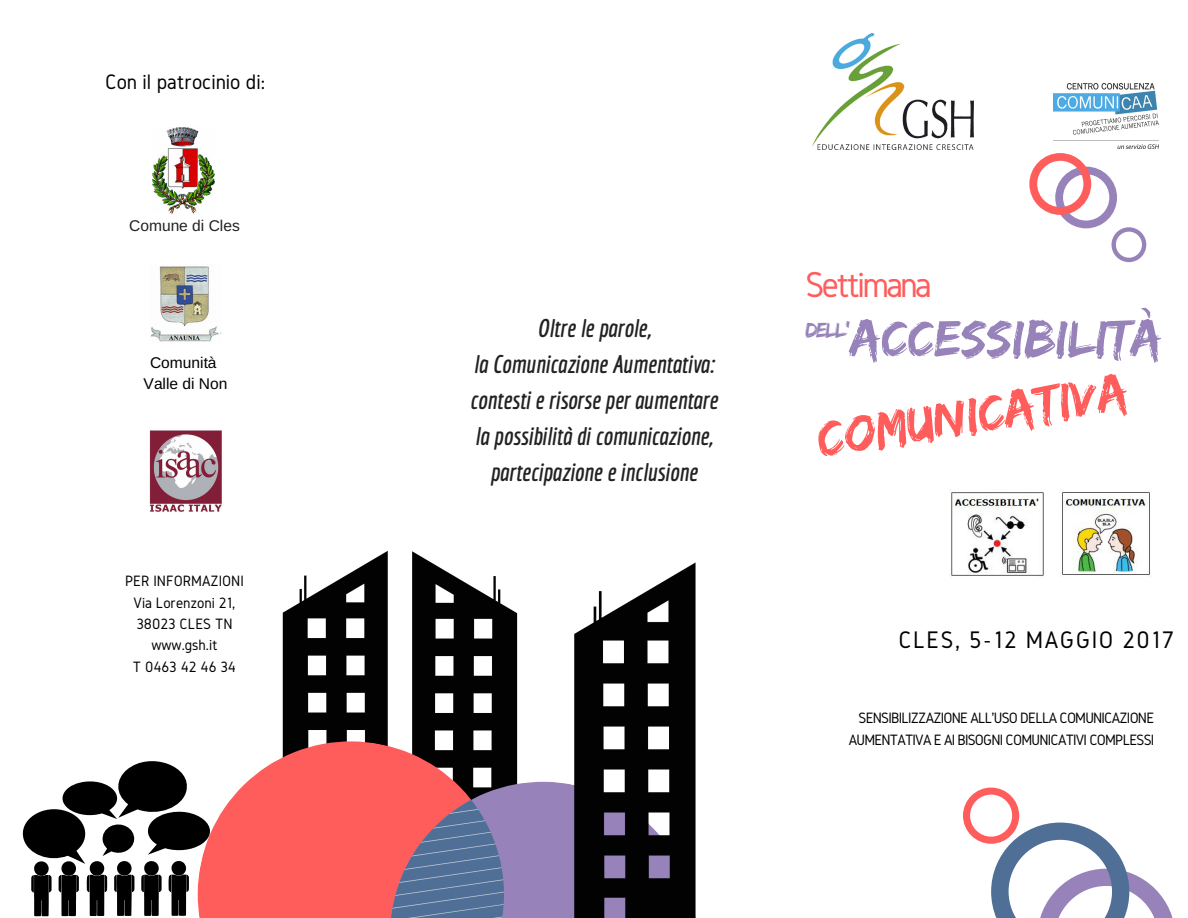
<style>
.page{position:relative;width:1188px;height:918px;background:#fff}
.page>*{position:absolute;margin:0;border:0;box-sizing:border-box;transform-origin:0 0}
.t1{font:52.95px "Edo SZ";color:#9783ba}
.t2{font:52.95px "Edo SZ";color:#ff5c5c}
.t3{font:37.35px "Gidole";letter-spacing:-.07em;color:#ff5c5c}
.t4{font:italic 700 24.9px/36px "Economica";color:#222;text-align:center}
.t5{font:24.9px "Gidole";letter-spacing:.06em;color:#000}
.t6{font:21.75px "Gidole";color:#000}
.t7{font:21.75px "Edo SZ";color:#9783ba}
.t8{font:15.6px/21.3px "Gidole";letter-spacing:-.05em;color:#000;text-align:right}
.t9{font:15.6px/21.3px "Gidole";color:#000;text-align:center}
.t10{font:15.6px/21.3px "Arimo";color:#000;text-align:center}
.t11{font:15.6px "Arimo";color:#222}
</style>
<div class="page">
<img style="left:282px;top:551px;width:136px;height:162px">
<svg style="left:215px;top:713px;width:203px;height:205px;fill:#ff5c5c"></svg>
<div style="left:362px;top:754px;width:56px;height:164px;background:#ff5c5c"></div>
<svg style="left:369px;top:789px;width:49px;height:129px;background:#de6067"></svg>
<svg style="left:1029px;top:153px;width:117px;height:109px"></svg>
<img style="left:1053px;top:83px;width:106px;height:65px">
<img style="left:812px;top:34px;width:161px;height:116px">
<img style="left:418px;top:554px;width:278px;height:364px">
<svg style="left:22px;top:761px;width:193px;height:157px"></svg>
<svg style="left:963px;top:788px;width:210px;height:130px"></svg>
<img style="left:153px;top:127px;width:62px;height:87px">
<img style="left:149px;top:430px;width:73px;height:82px">
<img style="left:150px;top:266px;width:69px;height:76px">
<img style="left:951px;top:492px;width:93px;height:84px">
<img style="left:1062px;top:492px;width:88px;height:83px">
<p class="t6" style="left:105px;top:70px;width:162px">Con il patrocinio di:</p>
<p class="t11" style="left:129px;top:217px;width:112px">Comune di Cles</p>
<p class="t10" style="left:144px;top:352px;width:85px">Comunità<br>Valle di Non</p>
<p class="t9" style="left:125px;top:570px;width:120px">PER INFORMAZIONI<br>Via Lorenzoni 21,<br>38023 CLES TN www.gsh.it<br>T 0463 42 46 34</p>
<p class="t4" style="left:470px;top:310px;width:249px">Oltre le parole,<br>la Comunicazione Aumentativa: contesti e risorse per aumentare la possibilità di comunicazione, partecipazione e inclusione</p>
<h2 class="t3" style="left:805px;top:264px;width:128px">Settimana</h2>
<h1 class="t1" style="left:850px;top:308px;width:313px">ACCESSIBILITÀ</h1>
<h1 class="t2" style="left:813px;top:409px;width:316px;rotate:-9deg">COMUNICATIVA</h1>
<p class="t7" style="left:805px;top:317px;width:46px">DELL'</p>
<p class="t5" style="left:898px;top:626px;width:277px">CLES, 5-12 MAGGIO 2017</p>
<p class="t8" style="left:849px;top:707px;width:307px">SENSIBILIZZAZIONE ALL'USO DELLA COMUNICAZIONE<br>AUMENTATIVA E AI BISOGNI COMUNICATIVI COMPLESSI</p>
</div>
